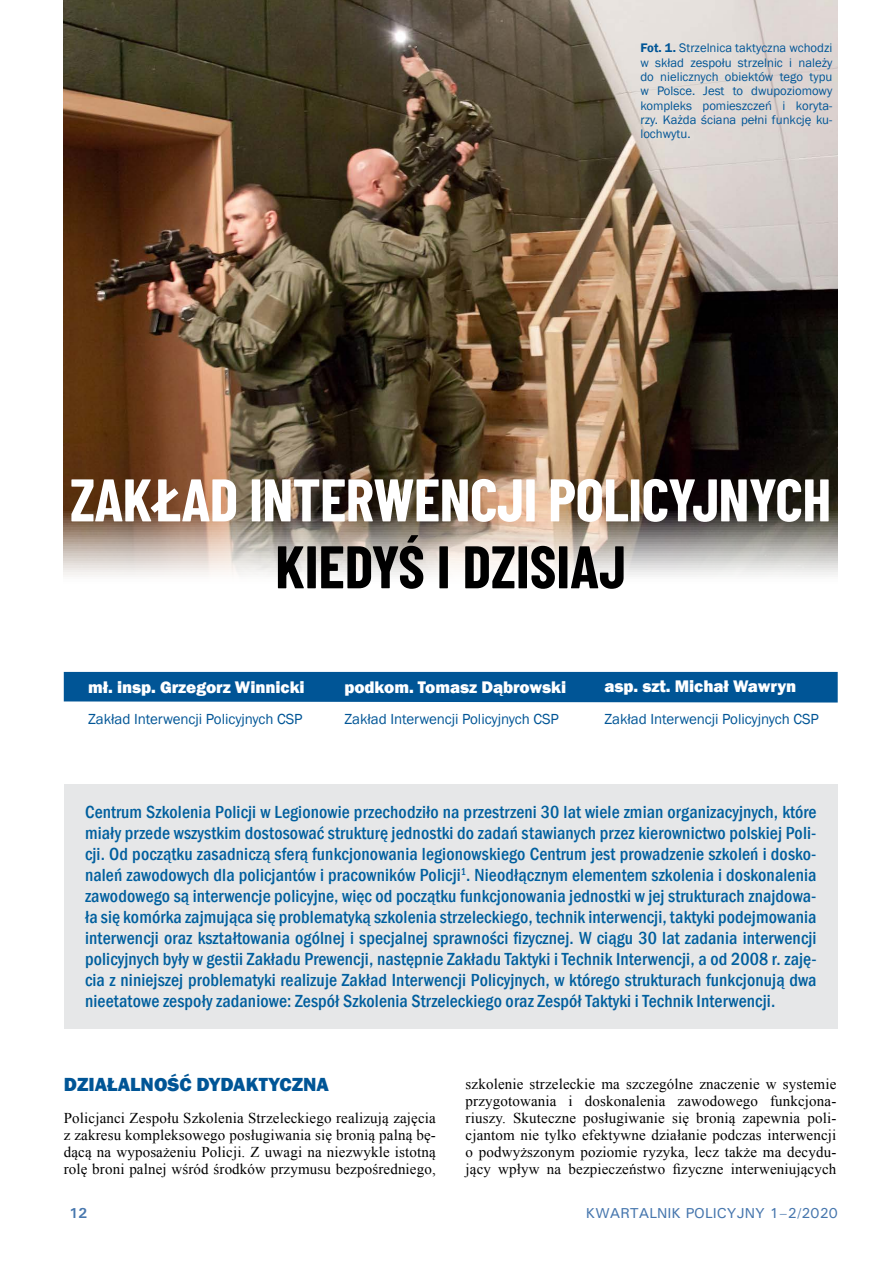
<style>
.page{position:relative;width:893px;height:1263px;background:#fff}
.page>*{position:absolute;margin:0;border:0;box-sizing:border-box;transform-origin:0 0}
.t1{font:700 60px "Barlow Condensed";letter-spacing:-.01em;color:#fff}
.t2{font:700 60px "Barlow Condensed";color:#000}
.t3{font:800 19.5px "Franklin Gothic";color:#005596}
.t4{font:500 condensed 18px/21px "Franklin Gothic";letter-spacing:.005em;color:#005f9e;text-align:justify}
.t5{font:800 17.25px "Franklin Gothic";letter-spacing:-.005em;color:#fff}
.t6{font:15px/17px "Times New Roman";letter-spacing:.01em;color:#000;text-align:justify}
.t7{font:15px "Franklin Gothic";letter-spacing:-.005em;color:#005596}
.t8{font:500 14.4px "Univers";color:#4777ae}
.t9{font:700 14.4px "Univers";color:#4777ae}
.t10{font:12.75px/14.2px "Franklin Gothic";color:#005596;text-align:justify}
.s1{font-weight:600}
</style>
<div class="page">
<div style="left:64px;top:672px;width:774px;height:30px;background:#005596"></div>
<img style="left:63px;top:0;width:774px;height:575px">
<div style="left:64px;top:784px;width:774px;height:244px;background:#e6e7e8"></div>
<p class="t10" style="left:640px;top:41px;width:193px"><span class="s1">Fot. 1.</span> Strzelnica taktyczna wchodzi w skład zespołu strzelnic i należy do nielicznych obiektów tego typu w Polsce. Jest to dwupoziomowy kompleks pomieszczeń i koryta&shy;rzy. Każda ściana pełni funkcję ku&shy;lochwytu.</p>
<h1 class="t1" style="left:70px;top:457px;width:762px">ZAKŁAD INTERWENCJI POLICYJNYCH</h1>
<h1 class="t2" style="left:275px;top:524px;width:352px">KIEDYŚ I DZISIAJ</h1>
<p class="t5" style="left:88px;top:676px;width:218px">mł. insp. Grzegorz Winnicki</p>
<p class="t5" style="left:344px;top:676px;width:223px">podkom. Tomasz Dąbrowski</p>
<p class="t5" style="left:604px;top:675px;width:193px">asp. szt. Michał Wawryn</p>
<p class="t7" style="left:88px;top:709px;width:216px">Zakład Interwencji Policyjnych CSP</p>
<p class="t7" style="left:344px;top:709px;width:216px">Zakład Interwencji Policyjnych CSP</p>
<p class="t7" style="left:604px;top:709px;width:216px">Zakład Interwencji Policyjnych CSP</p>
<p class="t4" style="left:85px;top:802px;width:733px">Centrum Szkolenia Policji w Legionowie przechodziło na przestrzeni 30 lat wiele zmian organizacyjnych, które miały przede wszystkim dostosować strukturę jednostki do zadań stawianych przez kierownictwo polskiej Poli&shy;cji. Od początku zasadniczą sferą funkcjonowania legionowskiego Centrum jest prowadzenie szkoleń i dosko&shy;naleń zawodowych dla policjantów i pracowników Policji<sup>1</sup>. Nieodłącznym elementem szkolenia i doskonalenia zawodowego są interwencje policyjne, więc od początku funkcjonowania jednostki w jej strukturach znajdowa&shy;ła się komórka zajmująca się problematyką szkolenia strzeleckiego, technik interwencji, taktyki podejmowania interwencji oraz kształtowania ogólnej i specjalnej sprawności fizycznej. W ciągu 30 lat zadania interwencji policyjnych były w gestii Zakładu Prewencji, następnie Zakładu Taktyki i Technik Interwencji, a od 2008 r. zaję&shy;cia z niniejszej problematyki realizuje Zakład Interwencji Policyjnych, w którego strukturach funkcjonują dwa nieetatowe zespoły zadaniowe: Zespół Szkolenia Strzeleckiego oraz Zespół Taktyki i Technik Interwencji.</p>
<p class="t3" style="left:64px;top:1072px;width:267px">Działalność dydaktyczna</p>
<p class="t6" style="left:64px;top:1109px;width:374px">Policjanci Zespołu Szkolenia Strzeleckiego realizują zajęcia z zakresu kompleksowego posługiwania się bronią palną bę&shy;dącą na wyposażeniu Policji. Z uwagi na niezwykle istotną rolę broni palnej wśród środków przymusu bezpośredniego,</p>
<p class="t6" style="left:466px;top:1075px;width:372px">szkolenie strzeleckie ma szczególne znaczenie w systemie przygotowania i doskonalenia zawodowego funkcjona&shy;riuszy. Skuteczne posługiwanie się bronią zapewnia poli&shy;cjantom nie tylko efektywne działanie podczas interwencji o podwyższonym poziomie ryzyka, lecz także ma decydu&shy;jący wpływ na bezpieczeństwo fizyczne interweniujących</p>
<p class="t9" style="left:69px;top:1204px;width:20px">12</p>
<p class="t8" style="left:586px;top:1204px;width:253px">KWARTALNIK POLICYJNY 1–2/2020</p>
</div>
